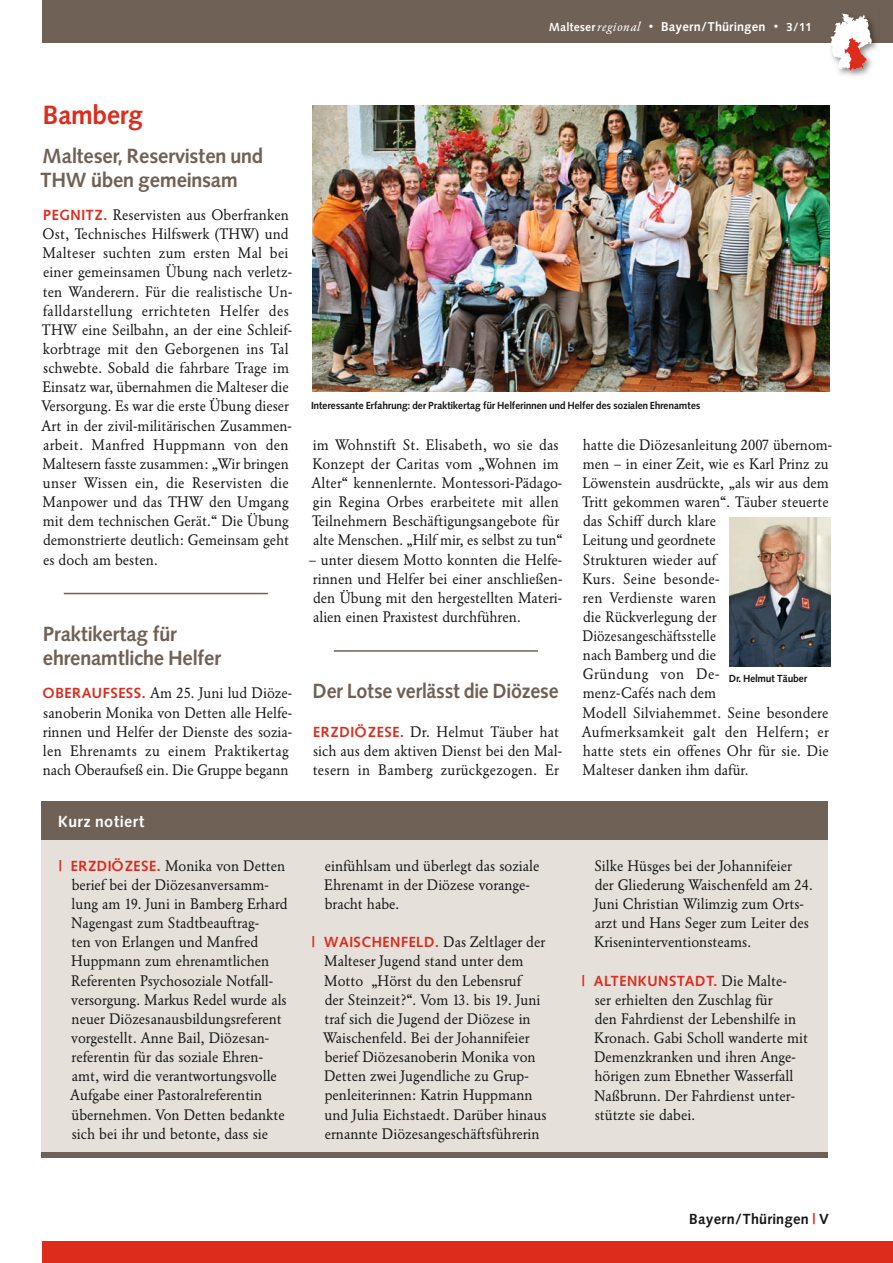
<style>
.page{position:relative;width:893px;height:1263px;background:#fff}
.page>*{position:absolute;margin:0;border:0;box-sizing:border-box;transform-origin:0 0}
.t1{font:27px "Malteser Syntax";color:#dd2b1c}
.t2{font:21px/24px "Malteser Syntax";color:#6f6155}
.t3{font:21px "Malteser Syntax";color:#6f6155;scale:.96 1}
.t4{font:16.5px "Malteser Syntax";letter-spacing:.04em;color:#fff}
.t5{font:15px/19.2px "Malteser Garamond Standard";color:#151616}
.t6{font:15px "Malteser Syntax";letter-spacing:.05em;color:#dd2b1c}
.t7{font:15px "Malteser Syntax";letter-spacing:.03em;color:#151616}
.t8{font:13.05px "Malteser Syntax";letter-spacing:.03em;color:#fff}
.t9{font:10.5px "Malteser Syntax";color:#151616}
.s1{font-size:12px}
.s2{font-family:"Malteser Garamond Kursiv";font-size:12.9px}
.s3{font-family:"Malteser Garamond Standard";font-size:13.5px}
.s4{font-family:"Malteser Syntax";color:#dd2b1c}
.s5{font-family:"Malteser Garamond Standard";color:#151616}
.s6{color:#dd2b1c}
</style>
<div class="page">
<div style="left:42px;top:1242px;width:851px;height:21px;background:#dd2b1c"></div>
<div style="left:43px;top:0;width:850px;height:43px;background:#6f6155"></div>
<img style="left:838px;top:24px;width:40px;height:52px">
<svg style="left:830px;top:13px;width:42px;height:58px"></svg>
<hr style="left:64px;top:593px;width:204px;height:1px;background:#6f6155">
<hr style="left:334px;top:650px;width:204px;height:2px;background:#6f6155">
<img style="left:312px;top:105px;width:517px;height:286px">
<img style="left:729px;top:517px;width:101px;height:149px">
<div style="left:41px;top:809px;width:787px;height:349px;background:#e6e0db"></div>
<div style="left:41px;top:801px;width:787px;height:39px;background:#6f6155"></div>
<div style="left:41px;top:1152px;width:787px;height:6px;background:#6f6155"></div>
<p class="t8" style="left:549px;top:20px;width:263px"><span class="s1">Malteser</span><span class="s2">regional</span> <span class="s3">•</span> Bayern/Thüringen <span class="s3">•</span> <span class="s1">3/11</span></p>
<h1 class="t1" style="left:44px;top:100px;width:101px">Bamberg</h1>
<h2 class="t2" style="left:41px;top:145px;width:224px">Malteser, Reservisten und<br>THW üben gemeinsam</h2>
<p class="t5" style="left:41px;top:205px;width:252px"><span class="s4">PEGNITZ.</span> Reservisten aus Oberfranken Ost, Technisches Hilfswerk (THW) und Malteser suchten zum ersten Mal bei einer gemeinsamen Übung nach verletz&shy;ten Wanderern. Für die realistische Un&shy;falldarstellung errichteten Helfer des THW eine Seilbahn, an der eine Schleif&shy;korbtrage mit den Geborgenen ins Tal schwebte. Sobald die fahrbare Trage im Einsatz war, übernahmen die Malteser die Versorgung. Es war die erste Übung dieser Art in der zivil-militärischen Zusammen&shy;arbeit. Manfred Huppmann von den Maltesern fasste zusammen: „Wir bringen unser Wissen ein, die Reservisten die Manpower und das THW den Umgang mit dem technischen Gerät.“ Die Übung demonstrierte deutlich: Gemeinsam geht es doch am besten.</p>
<h2 class="t2" style="left:43px;top:623px;width:180px">Praktikertag für ehrenamtliche Helfer</h2>
<p class="t5" style="left:43px;top:684px;width:251px"><span class="s4">OBERAUFSESS.</span> Am 25. Juni lud Diöze&shy;sanoberin Monika von Detten alle Helfe&shy;rinnen und Helfer der Dienste des sozia&shy;len Ehrenamts zu einem Praktikertag nach Oberaufseß ein. Die Gruppe begann</p>
<p class="t9" style="left:311px;top:400px;width:390px">Interessante Erfahrung: der Praktikertag für Helferinnen und Helfer des sozialen Ehrenamtes</p>
<p class="t5" style="left:312px;top:435px;width:253px">im Wohnstift St. Elisabeth, wo sie das Konzept der Caritas vom „Wohnen im Alter“ kennenlernte. Montessori-Pädago&shy;gin Regina Orbes erarbeitete mit allen Teilnehmern Beschäftigungsangebote für alte Menschen. „Hilf mir, es selbst zu tun“</p>
<p class="t5" style="left:309px;top:550px;width:255px;text-align:justify">– unter diesem Motto konnten die Helfe&shy;rinnen und Helfer bei einer anschließen&shy;den Übung mit den hergestellten Materi&shy;alien einen Praxistest durchführen.</p>
<h2 class="t3" style="left:313px;top:679px;width:257px">Der Lotse verlässt die Diözese</h2>
<p class="t5" style="left:313px;top:722px;width:251px"><span class="s4">ERZDIÖZESE.</span> Dr. Helmut Täuber hat sich aus dem aktiven Dienst bei den Mal&shy;tesern in Bamberg zurückgezogen. Er</p>
<p class="t5" style="left:582px;top:435px;width:252px">hatte die Diözesanleitung 2007 übernom&shy;men – in einer Zeit, wie es Karl Prinz zu<br>Löwenstein ausdrückte, „als wir aus dem<br>Tritt gekommen waren“. Täuber steuerte das Schiff durch klare<br>Leitung und geordnete<br>Strukturen wieder auf<br>Kurs. Seine besonde-<br>ren Verdienste waren<br>die Rückverlegung der<br>Diözesangeschäftsstelle<br>nach Bamberg und die<br>Gründung von De-<br>menz-Cafés nach dem<br>Modell Silviahemmet. Seine besondere<br>Aufmerksamkeit galt den Helfern; er hatte stets ein offenes Ohr für sie. Die<br>Malteser danken ihm dafür.</p>
<p class="t9" style="left:729px;top:673px;width:80px">Dr. Helmut Täuber</p>
<p class="t4" style="left:58px;top:812px;width:88px">Kurz notiert</p>
<p class="t5" style="left:70px;top:856px;width:219px;text-indent:-11px"><span class="s4">| ERZDIÖZESE.</span> Monika von Detten berief bei der Diözesanversamm&shy;lung am 19. Juni in Bamberg Erhard Nagengast zum Stadtbeauftrag-<br>ten von Erlangen und Manfred Huppmann zum ehrenamtlichen Referenten Psychosoziale Notfall&shy;versorgung. Markus Redel wurde als neuer Diözesanausbildungsreferent vorgestellt. Anne Bail, Diözesan&shy;referentin für das soziale Ehren&shy;amt, wird die verantwortungsvolle Aufgabe einer Pastoralreferentin übernehmen. Von Detten bedankte sich bei ihr und betonte, dass sie</p>
<p class="t5" style="left:324px;top:856px;width:217px">einfühlsam und überlegt das soziale<br>Ehrenamt in der Diözese vorange&shy;bracht habe.</p>
<p class="t5" style="left:323px;top:933px;width:225px;text-indent:-11px"><span class="s4">| WAISCHENFELD.</span> Das Zeltlager der Malteser Jugend stand unter dem Motto „Hörst du den Lebensruf<br>der Steinzeit?“. Vom 13. bis 19. Juni traf sich die Jugend der Diözese in Waischenfeld. Bei der Johannifeier berief Diözesanoberin Monika von Detten zwei Jugendliche zu Grup&shy;penleiterinnen: Katrin Huppmann und Julia Eichstaedt. Darüber hinaus ernannte Diözesangeschäftsführerin</p>
<p class="t5" style="left:594px;top:856px;width:220px">Silke Hüsges bei der Johannifeier der Gliederung Waischenfeld am 24.<br>Juni Christian Wilimzig zum Orts&shy;arzt und Hans Seger zum Leiter des Kriseninterventionsteams.</p>
<p class="t6" style="left:582px;top:972px;width:206px">| ALTENKUNSTADT. <span class="s5">Die Malte-</span></p>
<p class="t5" style="left:594px;top:990px;width:215px">ser erhielten den Zuschlag für<br>den Fahrdienst der Lebenshilfe in<br>Kronach. Gabi Scholl wanderte mit<br>Demenzkranken und ihren Ange&shy;hörigen zum Ebnether Wasserfall<br>Naßbrunn. Der Fahrdienst unter&shy;stützte sie dabei.</p>
<p class="t7" style="left:689px;top:1210px;width:141px">Bayern/Thüringen <span class="s6">|</span> V</p>
</div>
